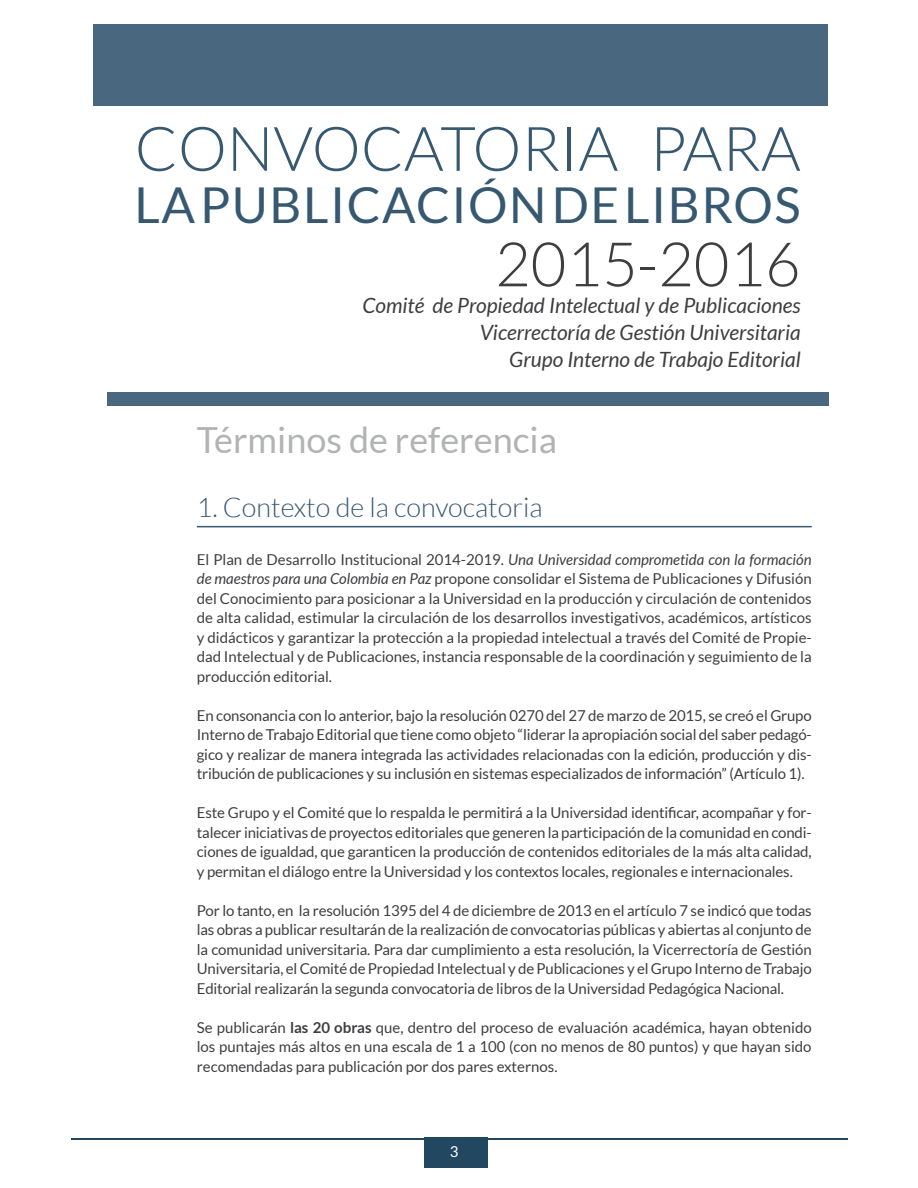
<style>
.page{position:relative;width:918px;height:1188px;background:#fff}
.page>*{position:absolute;margin:0;border:0;box-sizing:border-box;transform-origin:0 0}
.t1{font:300 61.5px "Lato";color:#365871}
.t2{font:300 61.5px "Lato";color:#3e3d40}
.t3{font:49.5px "Lato";letter-spacing:.03em;color:#365871}
.t4{font:36px "Lato";color:#b1b3b4}
.t5{font:300 27px "Lato";color:#365871}
.t6{font:italic 21px/27px "Lato";color:#3e3d40;text-align:right}
.t7{font:15px/19.5px "Lato";letter-spacing:-.01em;color:#3e3d40;text-align:justify}
.t8{font:15px "Lato";color:#fff}
.s1{font-style:italic}
.s2{font-weight:700}
</style>
<div class="page">
<hr style="left:71px;top:1138px;width:776px;height:2px;background:#224861">
<div style="left:424px;top:1138px;width:63px;height:30px;background:#224861"></div>
<div style="left:107px;top:392px;width:721px;height:14px;background:#496880"></div>
<div style="left:94px;top:24px;width:734px;height:82px;background:#496880"></div>
<hr style="left:197px;top:526px;width:615px;height:1px;background:#365871">
<h1 class="t1" style="left:135px;top:116px;width:667px">CONVOCATORIA PARA</h1>
<h2 class="t3" style="left:135px;top:178px;width:668px">LA PUBLICACIÓN DE LIBROS</h2>
<h1 class="t2" style="left:495px;top:231px;width:307px">2015-2016</h1>
<h3 class="t6" style="left:363px;top:293px;width:440px">Comité de Propiedad Intelectual y de Publicaciones<br>Vicerrectoría de Gestión Universitaria<br>Grupo Interno de Trabajo Editorial</h3>
<h3 class="t4" style="left:197px;top:420px;width:362px">Términos de referencia</h3>
<h3 class="t5" style="left:197px;top:493px;width:347px">1. Contexto de la convocatoria</h3>
<p class="t7" style="left:197px;top:550px;width:616px">El Plan de Desarrollo Institucional 2014-2019. <span class="s1">Una Universidad comprometida con la formación de maestros para una Colombia en Paz</span> propone consolidar el Sistema de Publicaciones y Difusión del Conocimiento para posicionar a la Universidad en la producción y circulación de contenidos de alta calidad, estimular la circulación de los desarrollos investigativos, académicos, artísticos y didácticos y garantizar la protección a la propiedad intelectual a través del Comité de Propie&shy;dad Intelectual y de Publicaciones, instancia responsable de la coordinación y seguimiento de la producción editorial.</p>
<p class="t7" style="left:197px;top:706px;width:616px">En consonancia con lo anterior, bajo la resolución 0270 del 27 de marzo de 2015, se creó el Grupo Interno de Trabajo Editorial que tiene como objeto “liderar la apropiación social del saber pedagó&shy;gico y realizar de manera integrada las actividades relacionadas con la edición, producción y dis&shy;tribución de publicaciones y su inclusión en sistemas especializados de información” (Artículo 1).</p>
<p class="t7" style="left:197px;top:803px;width:616px">Este Grupo y el Comité que lo respalda le permitirá a la Universidad identificar, acompañar y for&shy;talecer iniciativas de proyectos editoriales que generen la participación de la comunidad en condi&shy;ciones de igualdad, que garanticen la producción de contenidos editoriales de la más alta calidad, y permitan el diálogo entre la Universidad y los contextos locales, regionales e internacionales.</p>
<p class="t7" style="left:197px;top:901px;width:616px">Por lo tanto, en la resolución 1395 del 4 de diciembre de 2013 en el artículo 7 se indicó que todas las obras a publicar resultarán de la realización de convocatorias públicas y abiertas al conjunto de la comunidad universitaria. Para dar cumplimiento a esta resolución, la Vicerrectoría de Gestión Universitaria, el Comité de Propiedad Intelectual y de Publicaciones y el Grupo Interno de Trabajo Editorial realizarán la segunda convocatoria de libros de la Universidad Pedagógica Nacional.</p>
<p class="t7" style="left:197px;top:1018px;width:616px">Se publicarán <span class="s2">las 20 obras</span> que, dentro del proceso de evaluación académica, hayan obtenido los puntajes más altos en una escala de 1 a 100 (con no menos de 80 puntos) y que hayan sido recomendadas para publicación por dos pares externos.</p>
<p class="t8" style="left:450px;top:1143px;width:10px">3</p>
</div>
